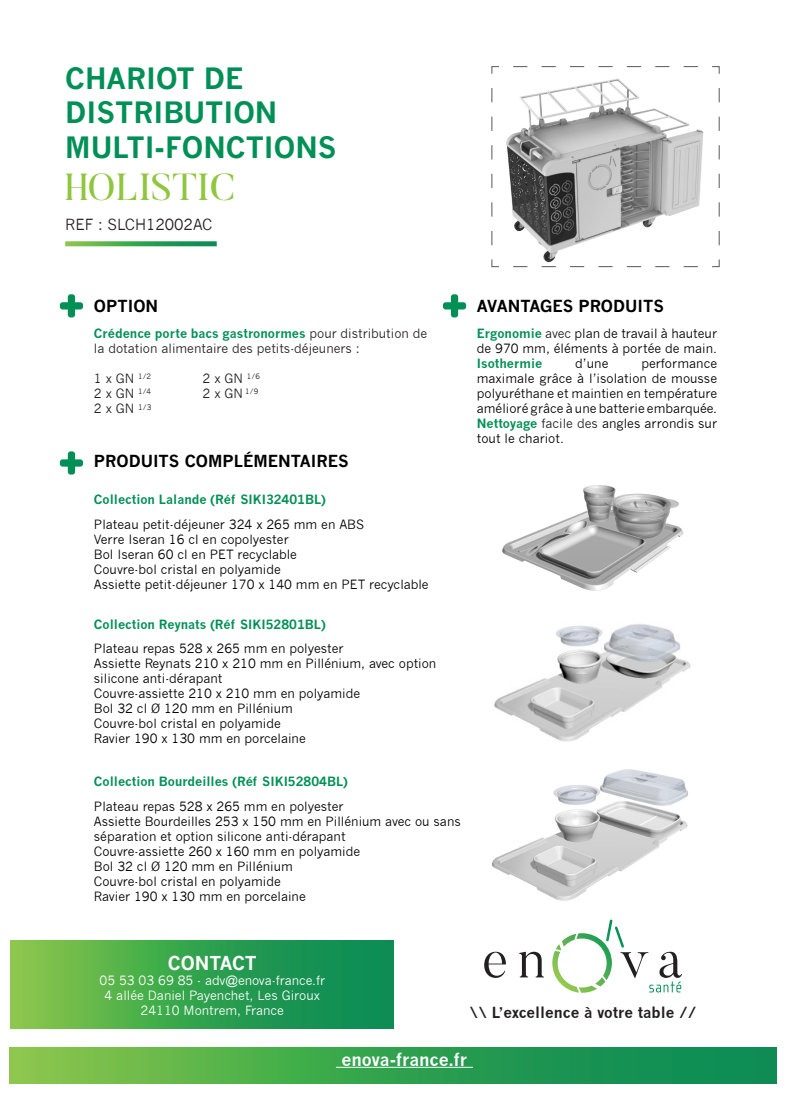
<style>
.page{position:relative;width:787px;height:1095px;background:#fff}
.page>*{position:absolute;margin:0;border:0;box-sizing:border-box;transform-origin:0 0}
.t1{font:37.5px "Butler";color:#8fc63e}
.t2{font:700 28.75px "News Gothic";color:#009055}
.t3{font:700 18.75px "News Gothic";color:#fff}
.t4{font:700 17.5px "News Gothic";color:#f9f9fc}
.t5{font:700 16.25px "News Gothic";color:#000001}
.t6{font:700 15px "News Gothic";color:#231f20}
.t7{font:15px "News Gothic";color:#231f20}
.t8{font:12.5px/15px "News Gothic";color:#000001}
.t9{font:12.5px/15px "News Gothic";color:#231f20}
.t10{font:12.5px/15px "News Gothic";color:#000;text-align:justify}
.t11{font:700 12.5px "News Gothic";color:#009055}
.t12{font:12.5px "News Gothic";color:#fff}
.s1{font-weight:700;color:#009055}
.s2{color:#231f20}
.s3{color:#000001}
</style>
<div class="page">
<img style="left:502px;top:485px;width:182px;height:106px">
<img style="left:494px;top:624px;width:197px;height:118px">
<img style="left:491px;top:769px;width:197px;height:132px">
<svg style="left:9px;top:1048px;width:768px;height:36px;background:#3ca54e"></svg>
<svg style="left:11px;top:941px;width:382px;height:88px;background:#3ca54e"></svg>
<svg style="left:65px;top:241px;width:152px;height:5px"></svg>
<svg style="left:484px;top:952px;width:22px;height:26px"></svg>
<svg style="left:519px;top:952px;width:25px;height:25px"></svg>
<svg style="left:552px;top:919px;width:130px;height:74px"></svg>
<svg style="left:491px;top:66px;width:229px;height:201px"></svg>
<div style="left:68px;top:294px;width:7px;height:23px;background:#009055;border-radius:3px"></div>
<div style="left:60px;top:302px;width:23px;height:7px;background:#009055;border-radius:3px"></div>
<div style="left:451px;top:294px;width:7px;height:23px;background:#009055;border-radius:3px"></div>
<div style="left:443px;top:302px;width:23px;height:7px;background:#009055;border-radius:3px"></div>
<div style="left:68px;top:451px;width:7px;height:24px;background:#009055;border-radius:3px"></div>
<div style="left:60px;top:459px;width:23px;height:8px;background:#009055;border-radius:3px"></div>
<hr style="left:336px;top:1067px;width:137px;height:1px;background:#f9f9fc">
<p class="t2" style="left:65px;top:61px;width:179px">CHARIOT DE</p>
<p class="t2" style="left:65px;top:95px;width:214px">DISTRIBUTION</p>
<p class="t2" style="left:65px;top:130px;width:273px">MULTI-FONCTIONS</p>
<p class="t1" style="left:65px;top:163px;width:171px">HOLISTIC</p>
<p class="t7" style="left:65px;top:216px;width:149px">REF : SLCH12002AC</p>
<p class="t5" style="left:94px;top:296px;width:66px">OPTION</p>
<p class="t9" style="left:94px;top:326px;width:335px"><span class="s1">Crédence porte bacs gastronormes</span> pour distribution de la dotation alimentaire des petits-déjeuners :</p>
<p class="t9" style="left:94px;top:371px;width:59px">1 x GN <sup>1/2</sup></p>
<p class="t9" style="left:94px;top:386px;width:59px">2 x GN <sup>1/4</sup></p>
<p class="t9" style="left:94px;top:401px;width:59px">2 x GN <sup>1/3</sup></p>
<p class="t9" style="left:203px;top:371px;width:59px">2 x GN <sup>1/6</sup></p>
<p class="t9" style="left:203px;top:386px;width:57px">2 x GN <sup>1/9</sup></p>
<p class="t5" style="left:94px;top:451px;width:256px">PRODUITS COMPLÉMENTAIRES</p>
<p class="t11" style="left:94px;top:492px;width:233px">Collection Lalande (Réf SIKI32401BL)</p>
<p class="t8" style="left:94px;top:517px;width:272px">Plateau petit-déjeuner 324 x 265 mm en ABS</p>
<p class="t8" style="left:94px;top:532px;width:196px">Verre Iseran 16 cl en copolyester</p>
<p class="t8" style="left:94px;top:547px;width:205px">Bol Iseran 60 cl en PET recyclable</p>
<p class="t8" style="left:94px;top:562px;width:188px">Couvre-bol cristal en polyamide</p>
<p class="t8" style="left:94px;top:577px;width:336px">Assiette petit-déjeuner 170 x 140 mm en PET recyclable</p>
<p class="t11" style="left:94px;top:616px;width:233px">Collection Reynats (Réf SIKI52801BL)</p>
<p class="t8" style="left:94px;top:641px;width:251px">Plateau repas 528 x 265 mm en polyester</p>
<p class="t8" style="left:94px;top:656px;width:344px">Assiette Reynats 210 x 210 mm en Pillénium, avec option silicone anti-dérapant</p>
<p class="t8" style="left:94px;top:686px;width:268px">Couvre-assiette 210 x 210 mm en polyamide</p>
<p class="t8" style="left:94px;top:701px;width:200px">Bol 32 cl Ø 120 mm en Pillénium</p>
<p class="t8" style="left:94px;top:716px;width:188px">Couvre-bol cristal en polyamide</p>
<p class="t8" style="left:94px;top:731px;width:213px">Ravier 190 x 130 mm en porcelaine</p>
<p class="t11" style="left:94px;top:774px;width:255px">Collection Bourdeilles (Réf SIKI52804BL)</p>
<p class="t8" style="left:94px;top:799px;width:251px">Plateau repas 528 x 265 mm en polyester</p>
<p class="t8" style="left:94px;top:814px;width:368px">Assiette Bourdeilles 253 x 150 mm en Pillénium avec ou sans séparation et option silicone anti-dérapant</p>
<p class="t8" style="left:94px;top:844px;width:268px">Couvre-assiette 260 x 160 mm en polyamide</p>
<p class="t8" style="left:94px;top:859px;width:200px">Bol 32 cl Ø 120 mm en Pillénium</p>
<p class="t8" style="left:94px;top:874px;width:188px">Couvre-bol cristal en polyamide</p>
<p class="t8" style="left:94px;top:889px;width:213px">Ravier 190 x 130 mm en porcelaine</p>
<p class="t5" style="left:477px;top:296px;width:189px">AVANTAGES PRODUITS</p>
<p class="t8" style="left:477px;top:326px;width:242px"><span class="s1">Ergonomie</span> <span class="s2">avec</span> plan de travail à hauteur de 970 mm, éléments à portée de main.</p>
<p class="t11" style="left:477px;top:356px;width:67px">Isothermie</p>
<p class="t10" style="left:575px;top:356px;width:35px">d’une</p>
<p class="t10" style="left:477px;top:356px;width:242px;text-indent:164px"><span class="s3">performance maximale grâce à l’isolation de mousse polyuréthan</span>e et maintien en température amélioré grâce à une batterie embarquée.</p>
<p class="t8" style="left:477px;top:416px;width:242px"><span class="s1">Nettoyage</span> <span class="s2">facile des</span> angles arrondis sur tout le chariot.</p>
<p class="t3" style="left:168px;top:952px;width:91px">CONTACT</p>
<p class="t12" style="left:100px;top:974px;width:227px">05 53 03 69 85 - adv@enova-france.fr</p>
<p class="t12" style="left:105px;top:989px;width:217px">4 allée Daniel Payenchet, Les Giroux</p>
<p class="t12" style="left:141px;top:1004px;width:145px">24110 Montrem, France</p>
<p class="t6" style="left:469px;top:1003px;width:228px">\\ L’excellence à votre table //</p>
<p class="t4" style="left:341px;top:1049px;width:127px">enova-france.fr</p>
</div>
